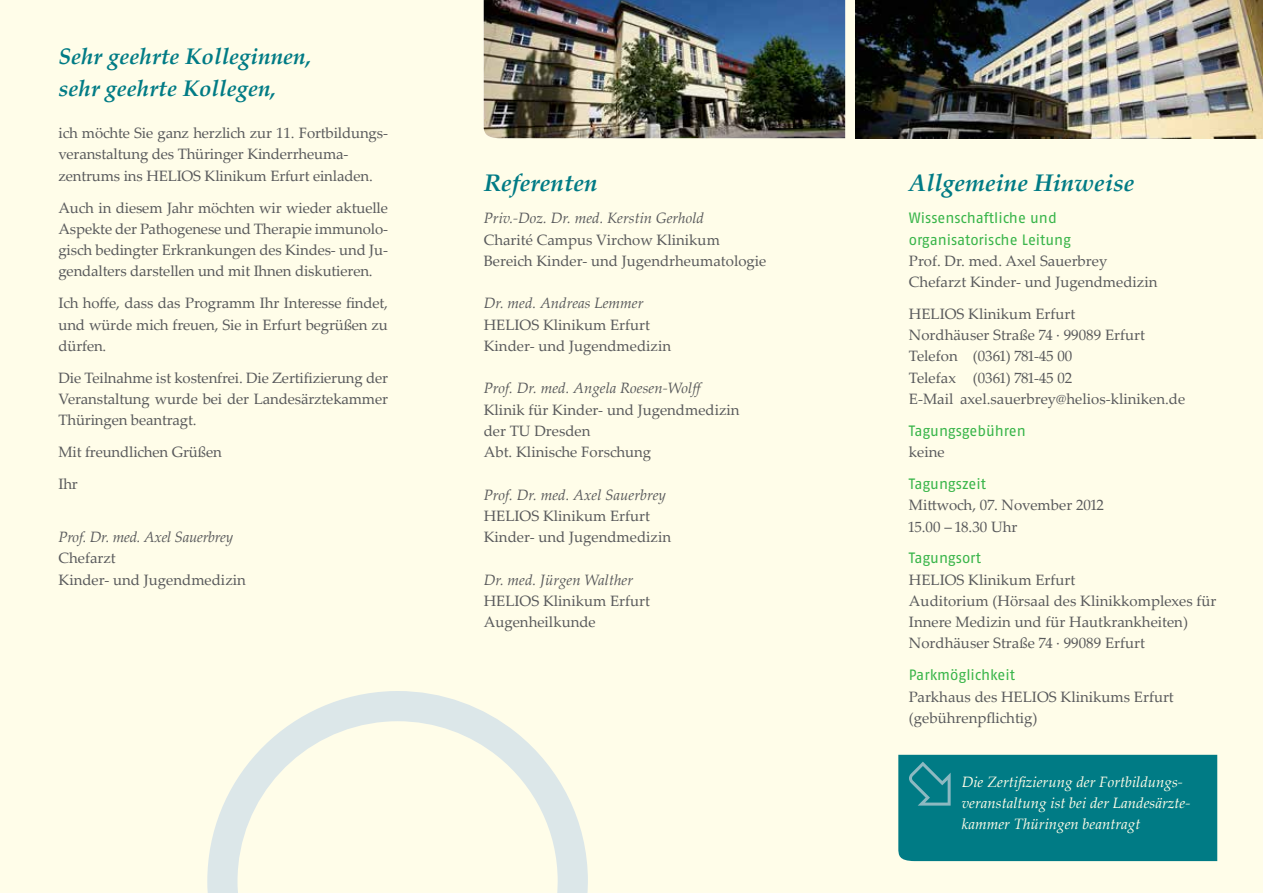
<style>
.page{position:relative;width:1263px;height:893px;background:#fffde9}
.page>*{position:absolute;margin:0;border:0;box-sizing:border-box;transform-origin:0 0}
.t1{font:italic 700 24px "Palatino Linotype";color:#007b85}
.t2{font:italic 700 22.5px/32px "Palatino Linotype";color:#007b85}
.t3{font:15px/21.3px "Palatino Linotype";color:#58595b}
.t4{font:italic 15px "Palatino Linotype";color:#58595b}
.t5{font:15px/21.3px "Fago Pro";letter-spacing:-.005em;color:#39b54a}
.t6{font:italic 15px/21.3px "Palatino Linotype";color:#fffde9}
.t7{font:italic 15px "Palatino Linotype";letter-spacing:-.02em;color:#58595b}
</style>
<div class="page">
<svg style="left:207px;top:691px;width:381px;height:202px"></svg>
<img style="left:484px;top:0;width:361px;height:138px">
<div style="left:898px;top:755px;width:319px;height:106px;background:#007b85"></div>
<img style="left:856px;top:0;width:407px;height:138px">
<h2 class="t2" style="left:58px;top:39px;width:254px">Sehr geehrte Kolleginnen, sehr geehrte Kollegen,</h2>
<p class="t3" style="left:58px;top:122px;width:331px">ich möchte Sie ganz herzlich zur 11. Fortbildungs&shy;veranstaltung des Thüringer Kinderrheuma&shy;zentrums ins HELIOS Klinikum Erfurt einladen.</p>
<p class="t3" style="left:58px;top:196px;width:331px;text-align:justify">Auch in diesem Jahr möchten wir wieder aktuelle Aspekte der Pathogenese und Therapie immunolo&shy;gisch bedingter Erkrankungen des Kindes- und Ju&shy;gendalters darstellen und mit Ihnen diskutieren.</p>
<p class="t3" style="left:58px;top:292px;width:331px;text-align:justify">Ich hoffe, dass das Programm Ihr Interesse findet, und würde mich freuen, Sie in Erfurt begrüßen zu dürfen.</p>
<p class="t3" style="left:58px;top:366px;width:331px;text-align:justify">Die Teilnahme ist kostenfrei. Die Zertifizierung der Veranstaltung wurde bei der Landesärztekammer Thüringen beantragt.</p>
<p class="t3" style="left:58px;top:435px;width:165px;line-height:32px">Mit freundlichen Grüßen<br>Ihr</p>
<p class="t7" style="left:58px;top:526px;width:176px">Prof. Dr. med. Axel Sauerbrey</p>
<p class="t3" style="left:58px;top:547px;width:189px">Chefarzt<br>Kinder- und Jugendmedizin</p>
<h1 class="t1" style="left:484px;top:166px;width:115px">Referenten</h1>
<p class="t4" style="left:484px;top:207px;width:222px">Priv.-Doz. Dr. med. Kerstin Gerhold</p>
<p class="t3" style="left:484px;top:228px;width:284px">Charité Campus Virchow Klinikum<br>Bereich Kinder- und Jugendrheumatologie</p>
<p class="t4" style="left:484px;top:292px;width:161px">Dr. med. Andreas Lemmer</p>
<p class="t3" style="left:484px;top:313px;width:189px">HELIOS Klinikum Erfurt<br>Kinder- und Jugendmedizin</p>
<p class="t4" style="left:484px;top:378px;width:223px">Prof. Dr. med. Angela Roesen-Wolff</p>
<p class="t3" style="left:484px;top:398px;width:257px">Klinik für Kinder- und Jugendmedizin der TU Dresden<br>Abt. Klinische Forschung</p>
<p class="t4" style="left:484px;top:484px;width:184px">Prof. Dr. med. Axel Sauerbrey</p>
<p class="t3" style="left:484px;top:505px;width:189px">HELIOS Klinikum Erfurt<br>Kinder- und Jugendmedizin</p>
<p class="t4" style="left:484px;top:569px;width:151px">Dr. med. Jürgen Walther</p>
<p class="t3" style="left:484px;top:590px;width:168px">HELIOS Klinikum Erfurt<br>Augenheilkunde</p>
<h1 class="t1" style="left:909px;top:166px;width:227px">Allgemeine Hinweise</h1>
<p class="t5" style="left:909px;top:207px;width:163px">Wissenschaftliche und organisatorische Leitung</p>
<p class="t3" style="left:909px;top:249px;width:250px">Prof. Dr. med. Axel Sauerbrey<br>Chefarzt Kinder- und Jugendmedizin</p>
<p class="t3" style="left:909px;top:303px;width:278px">HELIOS Klinikum Erfurt<br>Nordhäuser Straße 74 · 99089 Erfurt<br>Telefon (0361) 781-45 00<br>Telefax (0361) 781-45 02<br>E-Mail axel.sauerbrey@helios-kliniken.de</p>
<p class="t5" style="left:909px;top:420px;width:118px">Tagungsgebühren</p>
<p class="t3" style="left:909px;top:441px;width:37px">keine</p>
<p class="t5" style="left:909px;top:473px;width:78px">Tagungszeit</p>
<p class="t3" style="left:909px;top:494px;width:196px">Mittwoch, 07. November 2012<br>15.00 – 18.30 Uhr</p>
<p class="t5" style="left:909px;top:547px;width:73px">Tagungsort</p>
<p class="t3" style="left:909px;top:568px;width:309px">HELIOS Klinikum Erfurt<br>Auditorium (Hörsaal des Klinikkomplexes für Innere Medizin und für Hautkrankheiten)<br>Nordhäuser Straße 74 · 99089 Erfurt</p>
<p class="t5" style="left:909px;top:664px;width:108px">Parkmöglichkeit</p>
<p class="t3" style="left:909px;top:685px;width:266px">Parkhaus des HELIOS Klinikums Erfurt (gebührenpflichtig)</p>
<p class="t6" style="left:962px;top:770px;width:230px">Die Zertifizierung der Fortbildungs&shy;veranstaltung ist bei der Landesärzte&shy;kammer Thüringen beantragt</p>
</div>
